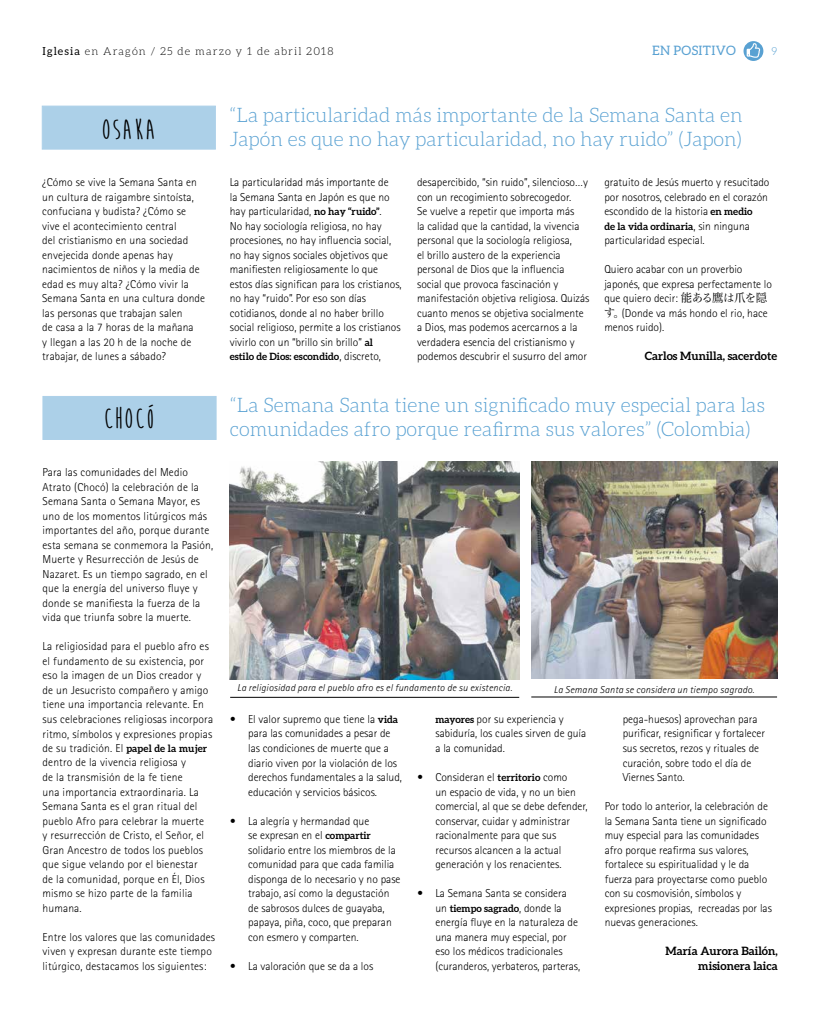
<style>
.page{position:relative;width:820px;height:1021px;background:#fff}
.page>*{position:absolute;margin:0;border:0;box-sizing:border-box;transform-origin:0 0}
.t1{font:700 29px "Moon Flower";letter-spacing:.06em;color:#000}
.t2{font:300 20px/24px "Aleo";color:#59a1d2}
.t3{font:13px "Aleo";letter-spacing:.025em;color:#59a1d2}
.t4{font:300 11.5px/14.5px "Rotis Sans Serif";color:#000}
.t5{font:700 11.5px/14.5px "Aleo";color:#000;text-align:right}
.t6{font:300 11px "Aleo";letter-spacing:.1em;color:#000}
.t7{font:300 11px "Aleo";color:#59a1d2}
.t8{font:italic 300 10px "Rotis Sans Serif";letter-spacing:.025em;color:#000}
.t9{font:700 10px "Aleo";color:#000}
.s1{font-weight:400}
.s2{font-family:"Aleo";font-weight:700;font-size:10px}
.s3{font-family:"Rotis Sans Serif";font-weight:300;font-size:11.5px}
.s4{font-family:"Hira Min Pro W3";font-weight:400}
</style>
<div class="page">
<svg style="left:743px;top:41px;width:20px;height:20px"></svg>
<div style="left:42px;top:106px;width:173px;height:43px;background:#acd0e8"></div>
<div style="left:43px;top:396px;width:173px;height:43px;background:#acd0e8"></div>
<img style="left:230px;top:462px;width:289px;height:217px">
<hr style="left:230px;top:697px;width:289px;height:1px;background:#000">
<img style="left:531px;top:462px;width:245px;height:216px">
<hr style="left:531px;top:696px;width:245px;height:1px;background:#000">
<p class="t6" style="left:43px;top:45px;width:292px"><span class="s1">Iglesia</span> en Aragón / 25 de marzo y 1 de abril 2018</p>
<p class="t3" style="left:651px;top:43px;width:85px">EN POSITIVO</p>
<p class="t7" style="left:771px;top:45px;width:7px">9</p>
<h1 class="t1" style="left:102px;top:114px;width:55px">OSAKA</h1>
<h2 class="t2" style="left:229px;top:103px;width:514px">“La particularidad más importante de la Semana Santa en<br>Japón es que no hay particularidad, no hay ruido” (Japon)</h2>
<p class="t4" style="left:42px;top:175px;width:164px">¿Cómo se vive la Semana Santa en un cultura de raigambre sintoísta, confuciana y budista? ¿Cómo se vive el acontecimiento central<br>del cristianismo en una sociedad envejecida donde apenas hay nacimientos de niños y la media de edad es muy alta? ¿Cómo vivir la<br>Semana Santa en una cultura donde las personas que trabajan salen<br>de casa a la 7 horas de la mañana<br>y llegan a las 20 h de la noche de trabajar, de lunes a sábado?</p>
<p class="t4" style="left:230px;top:175px;width:173px">La particularidad más importante de<br>la Semana Santa en Japón es que no hay particularidad, <span class="s2">no hay “ruido”</span>.<br>No hay sociología religiosa, no hay procesiones, no hay influencia social, no hay signos sociales objetivos que manifiesten religiosamente lo que estos días significan para los cristianos, no hay “ruido”. Por eso son días cotidianos, donde al no haber brillo social religioso, permite a los cristianos vivirlo con un “brillo sin brillo” <span class="s2">al</span></p>
<p class="t9" style="left:230px;top:351px;width:153px">estilo de Dios: escondido<span class="s3">, discreto,</span></p>
<p class="t4" style="left:417px;top:175px;width:174px">desapercibido, “sin ruido”, silencioso…y con un recogimiento sobrecogedor.<br>Se vuelve a repetir que importa más<br>la calidad que la cantidad, la vivencia personal que la sociología religiosa,<br>el brillo austero de la experiencia personal de Dios que la influencia social que provoca fascinación y manifestación objetiva religiosa. Quizás cuanto menos se objetiva socialmente a Dios, mas podemos acercarnos a la verdadera esencia del cristianismo y podemos descubrir el susurro del amor</p>
<p class="t4" style="left:604px;top:175px;width:167px">gratuito de Jesús muerto y resucitado por nosotros, celebrado en el corazón escondido de la historia <span class="s2">en medio</span></p>
<p class="t9" style="left:604px;top:220px;width:147px">de la vida ordinaria<span class="s3">, sin ninguna</span></p>
<p class="t4" style="left:604px;top:233px;width:102px">particularidad especial.</p>
<p class="t4" style="left:603px;top:262px;width:170px">Quiero acabar con un proverbio japonés, que expresa perfectamente lo que quiero decir: <span class="s4">能ある鷹は爪を隠す。</span>(Donde va más hondo el rio, hace menos ruido).</p>
<p class="t5" style="left:644px;top:349px;width:134px">Carlos Munilla, sacerdote</p>
<h1 class="t1" style="left:104px;top:403px;width:53px">CHOCÓ</h1>
<h2 class="t2" style="left:230px;top:393px;width:536px">“La Semana Santa tiene un significado muy especial para las comunidades afro porque reafirma sus valores” (Colombia)</h2>
<p class="t4" style="left:43px;top:465px;width:172px">Para las comunidades del Medio Atrato (Chocó) la celebración de la Semana Santa o Semana Mayor, es uno de los momentos litúrgicos más importantes del año, porque durante esta semana se conmemora la Pasión, Muerte y Resurrección de Jesús de Nazaret. Es un tiempo sagrado, en el que la energía del universo fluye y donde se manifiesta la fuerza de la vida que triunfa sobre la muerte.</p>
<p class="t4" style="left:43px;top:639px;width:172px">La religiosidad para el pueblo afro es el fundamento de su existencia, por eso la imagen de un Dios creador y de un Jesucristo compañero y amigo tiene una importancia relevante. En sus celebraciones religiosas incorpora ritmo, símbolos y expresiones propias de su tradición. El <span class="s2">papel de la mujer </span>dentro de la vivencia religiosa y<br>de la transmisión de la fe tiene<br>una importancia extraordinaria. La Semana Santa es el gran ritual del pueblo Afro para celebrar la muerte<br>y resurrección de Cristo, el Señor, el Gran Ancestro de todos los pueblos que sigue velando por el bienestar<br>de la comunidad, porque en Él, Dios mismo se hizo parte de la familia humana.</p>
<p class="t4" style="left:43px;top:929px;width:174px">Entre los valores que las comunidades viven y expresan durante este tiempo litúrgico, destacamos los siguientes:</p>
<p class="t8" style="left:237px;top:681px;width:276px">La religiosidad para el pueblo afro es el fundamento de su existencia.</p>
<p class="t8" style="left:553px;top:683px;width:202px">La Semana Santa se considera un tiempo sagrado.</p>
<p class="t4" style="left:248px;top:711px;width:155px;text-indent:-18px">• El valor supremo que tiene la <span class="s2">vida </span>para las comunidades a pesar de las condiciones de muerte que a diario viven por la violación de los derechos fundamentales a la salud, educación y servicios básicos.</p>
<p class="t4" style="left:248px;top:813px;width:154px;text-indent:-18px">• La alegría y hermandad que<br>se expresan en el <span class="s2">compartir </span>solidario entre los miembros de la comunidad para que cada familia disponga de lo necesario y no pase trabajo, así como la degustación de sabrosos dulces de guayaba, papaya, piña, coco, que preparan con esmero y comparten.</p>
<p class="t4" style="left:230px;top:958px;width:144px">• La valoración que se da a los</p>
<p class="t4" style="left:435px;top:711px;width:152px"><span class="s2">mayores</span> por su experiencia y sabiduría, los cuales sirven de guía a la comunidad.</p>
<p class="t4" style="left:435px;top:769px;width:154px;text-indent:-18px">• Consideran el <span class="s2">territorio</span> como<br>un espacio de vida, y no un bien comercial, al que se debe defender, conservar, cuidar y administrar racionalmente para que sus recursos alcancen a la actual generación y los renacientes.</p>
<p class="t4" style="left:417px;top:885px;width:151px">• La Semana Santa se considera</p>
<p class="t9" style="left:435px;top:902px;width:128px"><span class="s3">un</span> tiempo sagrado<span class="s3">, donde la</span></p>
<p class="t4" style="left:435px;top:914px;width:146px">energía fluye en la naturaleza de una manera muy especial, por eso los médicos tradicionales (curanderos, yerbateros, parteras,</p>
<p class="t4" style="left:622px;top:711px;width:144px">pega-huesos) aprovechan para purificar, resignificar y fortalecer sus secretos, rezos y rituales de curación, sobre todo el día de<br>Viernes Santo.</p>
<p class="t4" style="left:604px;top:798px;width:169px">Por todo lo anterior, la celebración de la Semana Santa tiene un significado muy especial para las comunidades afro porque reafirma sus valores, fortalece su espiritualidad y le da fuerza para proyectarse como pueblo con su cosmovisión, símbolos y expresiones propias, recreadas por las nuevas generaciones.</p>
<p class="t5" style="left:665px;top:943px;width:114px">María Aurora Bailón, misionera laica</p>
</div>
